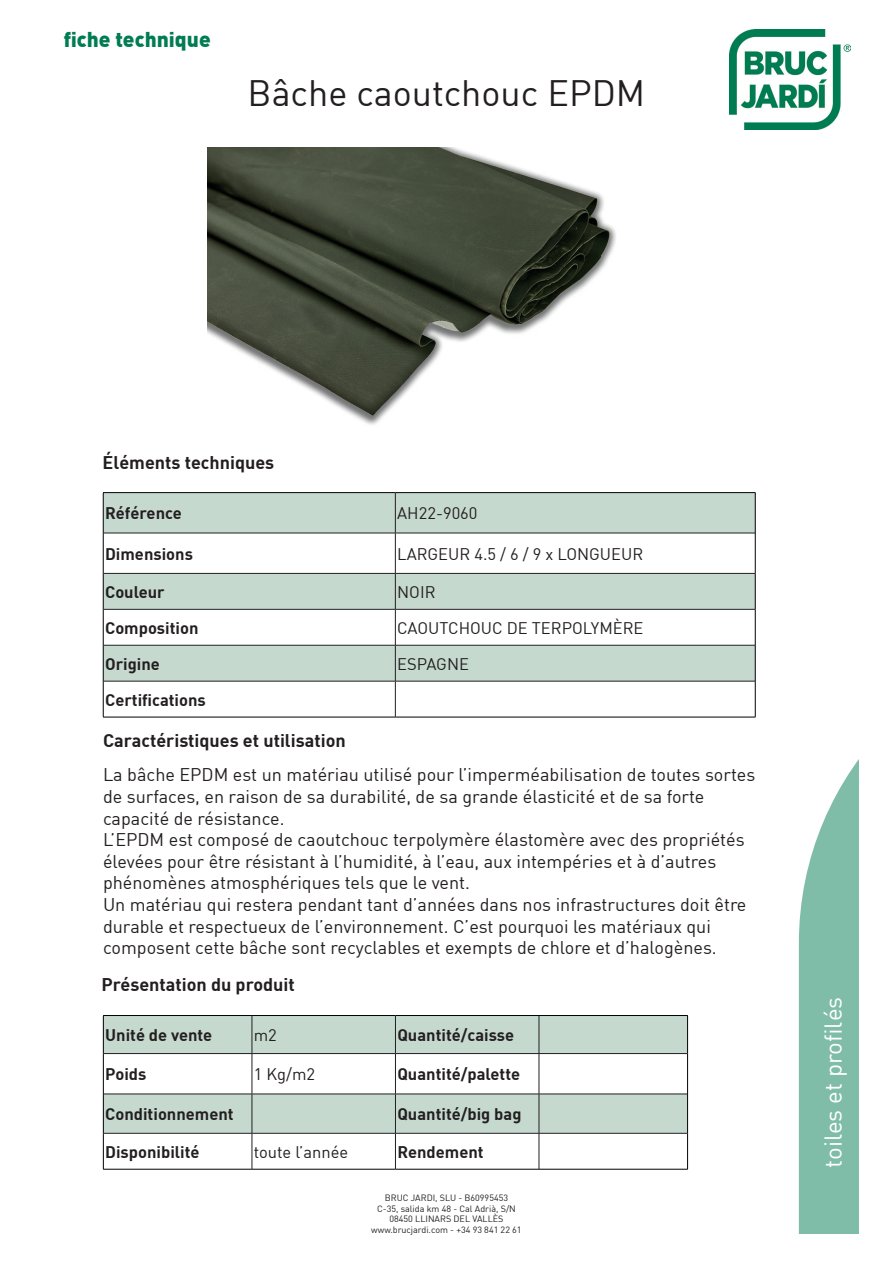
<style>
.page{position:relative;width:893px;height:1263px;background:#fff}
.page>*{position:absolute;margin:0;border:0;box-sizing:border-box;transform-origin:0 0}
.t1{font:36px "DIN";color:#231f20}
.t2{font:24px "DIN";color:#fff}
.t3{font:900 21px "DIN";color:#007c53}
.t4{font:18px/21.6px "DIN";color:#231f20}
.t5{font:700 18px "DIN";color:#231f20}
.t6{font:700 16.5px "DIN";color:#231f20}
.t7{font:16.5px "DIN";color:#231f20}
.t8{font:9px "DIN";color:#231f20}
</style>
<div class="page">
<svg style="left:799px;top:760px;width:59px;height:473px;background:#8fc5b3"></svg>
<img style="left:729px;top:30px;width:121px;height:100px">
<img style="left:208px;top:147px;width:408px;height:278px">
<svg style="left:104px;top:493px;width:651px;height:188px;fill:#c6d9cf"></svg>
<hr style="left:103px;top:492px;width:292px;height:1px;background:#000">
<hr style="left:103px;top:493px;width:1px;height:40px;background:#000">
<hr style="left:395px;top:492px;width:360px;height:1px;background:#000">
<hr style="left:755px;top:493px;width:1px;height:40px;background:#000">
<hr style="left:103px;top:533px;width:1px;height:40px;background:#000">
<hr style="left:755px;top:533px;width:1px;height:40px;background:#000">
<hr style="left:103px;top:573px;width:1px;height:36px;background:#000">
<hr style="left:755px;top:573px;width:1px;height:36px;background:#000">
<hr style="left:103px;top:609px;width:1px;height:36px;background:#000">
<hr style="left:755px;top:609px;width:1px;height:36px;background:#000">
<hr style="left:103px;top:645px;width:1px;height:36px;background:#000">
<hr style="left:755px;top:645px;width:1px;height:36px;background:#000">
<hr style="left:103px;top:681px;width:1px;height:36px;background:#000">
<hr style="left:755px;top:681px;width:1px;height:36px;background:#000">
<hr style="left:103px;top:717px;width:292px;height:1px;background:#000">
<hr style="left:395px;top:717px;width:360px;height:1px;background:#000">
<hr style="left:395px;top:493px;width:1px;height:40px;background:#231f20">
<hr style="left:103px;top:533px;width:292px;height:1px;background:#231f20">
<hr style="left:395px;top:533px;width:360px;height:1px;background:#231f20">
<hr style="left:395px;top:533px;width:1px;height:40px;background:#231f20">
<hr style="left:103px;top:573px;width:292px;height:1px;background:#231f20">
<hr style="left:395px;top:573px;width:360px;height:1px;background:#231f20">
<hr style="left:395px;top:574px;width:1px;height:35px;background:#231f20">
<hr style="left:103px;top:609px;width:292px;height:1px;background:#231f20">
<hr style="left:395px;top:609px;width:360px;height:1px;background:#231f20">
<hr style="left:395px;top:609px;width:1px;height:36px;background:#231f20">
<hr style="left:103px;top:645px;width:292px;height:1px;background:#231f20">
<hr style="left:395px;top:645px;width:360px;height:1px;background:#231f20">
<hr style="left:395px;top:645px;width:1px;height:36px;background:#231f20">
<hr style="left:103px;top:681px;width:292px;height:1px;background:#231f20">
<hr style="left:395px;top:681px;width:360px;height:1px;background:#231f20">
<hr style="left:395px;top:681px;width:1px;height:36px;background:#231f20">
<svg style="left:104px;top:1016px;width:583px;height:117px;fill:#c6d9cf"></svg>
<hr style="left:103px;top:1015px;width:149px;height:1px;background:#000">
<hr style="left:103px;top:1016px;width:1px;height:37px;background:#000">
<hr style="left:252px;top:1015px;width:143px;height:1px;background:#000">
<hr style="left:395px;top:1015px;width:144px;height:1px;background:#000">
<hr style="left:539px;top:1015px;width:149px;height:1px;background:#000">
<hr style="left:687px;top:1016px;width:1px;height:37px;background:#000">
<hr style="left:103px;top:1053px;width:1px;height:41px;background:#000">
<hr style="left:687px;top:1053px;width:1px;height:41px;background:#000">
<hr style="left:103px;top:1094px;width:1px;height:39px;background:#000">
<hr style="left:687px;top:1094px;width:1px;height:39px;background:#000">
<hr style="left:103px;top:1133px;width:1px;height:36px;background:#000">
<hr style="left:687px;top:1133px;width:1px;height:36px;background:#000">
<hr style="left:103px;top:1169px;width:149px;height:1px;background:#000">
<hr style="left:252px;top:1169px;width:143px;height:1px;background:#000">
<hr style="left:395px;top:1169px;width:144px;height:1px;background:#000">
<hr style="left:539px;top:1169px;width:149px;height:1px;background:#000">
<hr style="left:252px;top:1016px;width:1px;height:37px;background:#231f20">
<hr style="left:395px;top:1016px;width:1px;height:37px;background:#231f20">
<hr style="left:539px;top:1016px;width:1px;height:37px;background:#231f20">
<hr style="left:104px;top:1053px;width:148px;height:1px;background:#231f20">
<hr style="left:252px;top:1053px;width:143px;height:1px;background:#231f20">
<hr style="left:252px;top:1054px;width:1px;height:40px;background:#231f20">
<hr style="left:395px;top:1053px;width:144px;height:1px;background:#231f20">
<hr style="left:395px;top:1054px;width:1px;height:40px;background:#231f20">
<hr style="left:539px;top:1053px;width:148px;height:1px;background:#231f20">
<hr style="left:539px;top:1054px;width:1px;height:40px;background:#231f20">
<hr style="left:104px;top:1094px;width:148px;height:1px;background:#231f20">
<hr style="left:252px;top:1094px;width:143px;height:1px;background:#231f20">
<hr style="left:252px;top:1094px;width:1px;height:39px;background:#231f20">
<hr style="left:395px;top:1094px;width:144px;height:1px;background:#231f20">
<hr style="left:395px;top:1094px;width:1px;height:39px;background:#231f20">
<hr style="left:539px;top:1094px;width:148px;height:1px;background:#231f20">
<hr style="left:539px;top:1094px;width:1px;height:39px;background:#231f20">
<hr style="left:104px;top:1133px;width:148px;height:1px;background:#231f20">
<hr style="left:252px;top:1133px;width:143px;height:1px;background:#231f20">
<hr style="left:252px;top:1133px;width:1px;height:36px;background:#231f20">
<hr style="left:395px;top:1133px;width:144px;height:1px;background:#231f20">
<hr style="left:395px;top:1133px;width:1px;height:36px;background:#231f20">
<hr style="left:539px;top:1133px;width:148px;height:1px;background:#231f20">
<hr style="left:539px;top:1133px;width:1px;height:36px;background:#231f20">
<p class="t3" style="left:64px;top:29px;width:148px">fiche technique</p>
<p class="t1" style="left:248px;top:77px;width:399px">Bâche caoutchouc EPDM</p>
<p class="t5" style="left:103px;top:454px;width:173px">Éléments techniques</p>
<p class="t6" style="left:105px;top:505px;width:78px">Référence</p>
<p class="t7" style="left:397px;top:506px;width:82px">AH22-9060</p>
<p class="t6" style="left:105px;top:546px;width:89px">Dimensions</p>
<p class="t7" style="left:397px;top:546px;width:247px">LARGEUR 4.5 / 6 / 9 x LONGUEUR</p>
<p class="t6" style="left:105px;top:584px;width:61px">Couleur</p>
<p class="t7" style="left:397px;top:584px;width:40px">NOIR</p>
<p class="t6" style="left:105px;top:620px;width:95px">Composition</p>
<p class="t7" style="left:397px;top:620px;width:248px">CAOUTCHOUC DE TERPOLYMÈRE</p>
<p class="t6" style="left:105px;top:656px;width:56px">Origine</p>
<p class="t7" style="left:397px;top:656px;width:73px">ESPAGNE</p>
<p class="t6" style="left:105px;top:692px;width:102px">Certifications</p>
<p class="t5" style="left:103px;top:732px;width:244px">Caractéristiques et utilisation</p>
<p class="t4" style="left:103px;top:765px;width:654px">La bâche EPDM est un matériau utilisé pour l’imperméabilisation de toutes sortes de surfaces, en raison de sa durabilité, de sa grande élasticité et de sa forte capacité de résistance.<br>L’EPDM est composé de caoutchouc terpolymère élastomère avec des propriétés élevées pour être résistant à l’humidité, à l’eau, aux intempéries et à d’autres phénomènes atmosphériques tels que le vent.<br>Un matériau qui restera pendant tant d’années dans nos infrastructures doit être durable et respectueux de l’environnement. C’est pourquoi les matériaux qui composent cette bâche sont recyclables et exempts de chlore et d’halogènes.</p>
<p class="t5" style="left:102px;top:976px;width:195px">Présentation du produit</p>
<p class="t6" style="left:105px;top:1027px;width:109px">Unité de vente</p>
<p class="t7" style="left:254px;top:1027px;width:25px">m2</p>
<p class="t6" style="left:397px;top:1027px;width:118px">Quantité/caisse</p>
<p class="t6" style="left:105px;top:1066px;width:43px">Poids</p>
<p class="t7" style="left:254px;top:1067px;width:63px">1 Kg/m2</p>
<p class="t6" style="left:397px;top:1066px;width:124px">Quantité/palette</p>
<p class="t6" style="left:105px;top:1106px;width:130px">Conditionnement</p>
<p class="t6" style="left:397px;top:1106px;width:126px">Quantité/big bag</p>
<p class="t6" style="left:105px;top:1144px;width:96px">Disponibilité</p>
<p class="t7" style="left:254px;top:1144px;width:96px">toute l’année</p>
<p class="t6" style="left:397px;top:1144px;width:88px">Rendement</p>
<p class="t8" style="left:385px;top:1193px;width:125px">BRUC JARDI, SLU - B60995453</p>
<p class="t8" style="left:377px;top:1204px;width:140px">C-35, salida km 48 - Cal Adrià, S/N</p>
<p class="t8" style="left:389px;top:1215px;width:116px">08450 LLINARS DEL VALLÈS</p>
<p class="t8" style="left:371px;top:1226px;width:152px">www.brucjardi.com - +34 93 841 22 61</p>
<p class="t2" style="left:823px;top:1167px;width:172px;rotate:-90deg">toiles et profilés</p>
</div>
